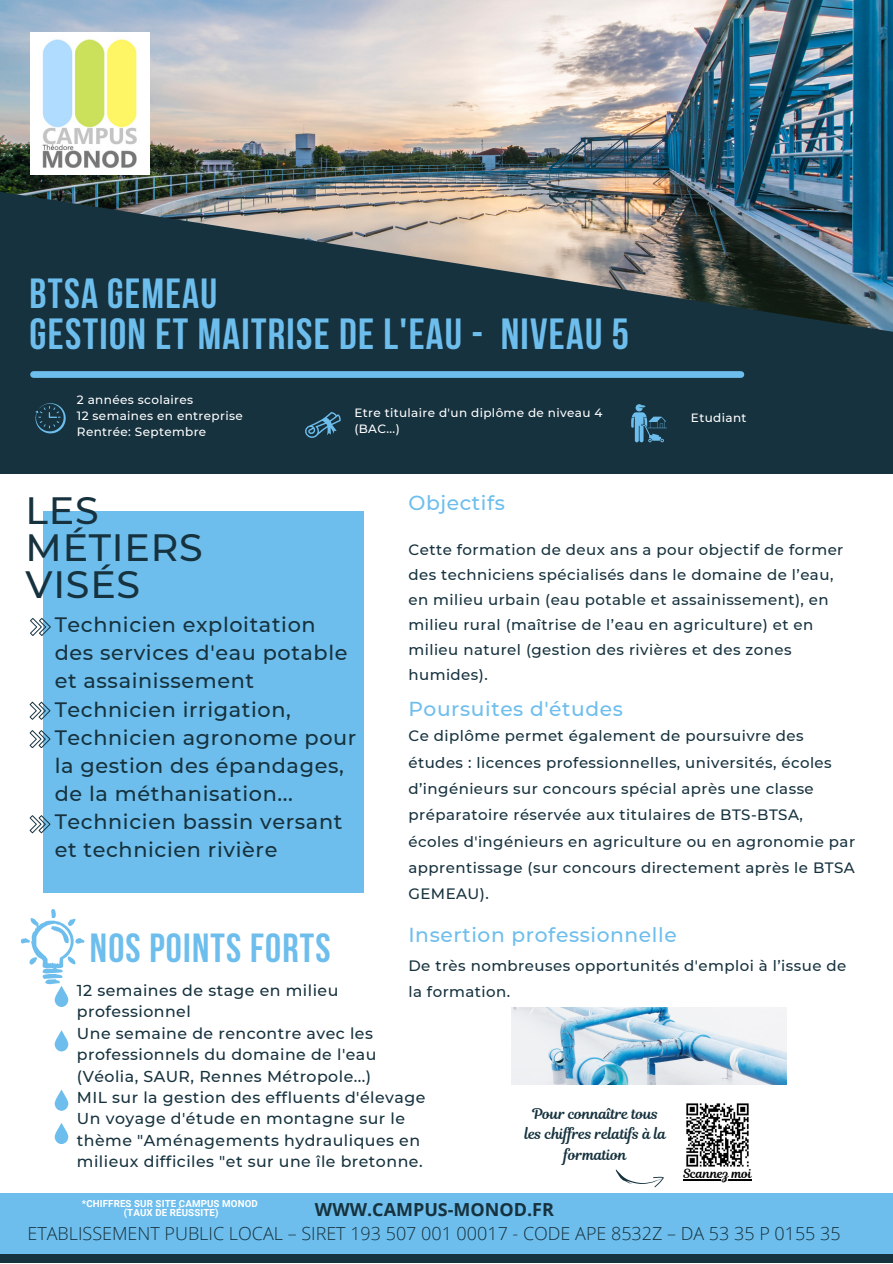
<style>
.page{position:relative;width:893px;height:1264px;background:#fff}
.page>*{position:absolute;margin:0;border:0;box-sizing:border-box;transform-origin:0 0}
.t1{font:700 43.5px "Bebas Neue";letter-spacing:.03em;color:#6ebeed}
.t2{font:700 42px "Bebas Neue";letter-spacing:.03em;color:#6ebeed}
.t3{font:700 40.5px "Bebas Neue";letter-spacing:.03em;color:#6ebeed}
.t4{font:500 37.95px/37px "Montserrat";letter-spacing:.02em;color:#16323e}
.t5{font:500 20.85px/28px "Montserrat";letter-spacing:.03em;color:#16323e}
.t6{font:500 20.25px "Montserrat";letter-spacing:.03em;color:#6ebeed}
.t7{font:500 20.1px "Montserrat";letter-spacing:.03em;color:#6ebeed}
.t8{font:300 18px "Open Sans";color:#16323e}
.t9{font:700 18px "Open Sans";color:#16323e}
.t10{font:500 15.75px/21.3px "Montserrat";letter-spacing:.03em;color:#16323e}
.t11{font:500 15px/26.4px "Montserrat";letter-spacing:.03em;color:#16323e}
.t12{font:14.55px/20.2px "Magnolia Script";color:#16323e;text-align:center}
.t13{font:12.45px "Magnolia Script";color:#000}
.t14{font:500 12px "Montserrat";letter-spacing:.03em;color:#fff}
.t15{font:700 9.75px "Roboto";letter-spacing:.01em;color:#fff}
</style>
<div class="page">
<img style="left:0;top:0;width:892px;height:158px">
<img style="left:0;top:158px;width:892px;height:1104px">
<div style="left:0;top:474px;width:892px;height:743px;background:#fff"></div>
<div style="left:43px;top:511px;width:321px;height:381px;background:#6ebeed"></div>
<img style="left:30px;top:32px;width:119px;height:143px">
<div style="left:0;top:1193px;width:892px;height:60px;background:#6ebeed"></div>
<svg style="left:35px;top:403px;width:30px;height:30px"></svg>
<svg style="left:305px;top:412px;width:36px;height:26px"></svg>
<svg style="left:631px;top:404px;width:36px;height:38px"></svg>
<svg style="left:30px;top:618px;width:21px;height:17px"></svg>
<svg style="left:30px;top:815px;width:20px;height:18px"></svg>
<svg style="left:30px;top:701px;width:20px;height:18px"></svg>
<div style="left:34px;top:371px;width:706px;height:7px;background:#6ebeed"></div>
<svg style="left:30px;top:730px;width:20px;height:18px"></svg>
<svg style="left:21px;top:909px;width:63px;height:98px"></svg>
<svg style="left:55px;top:1030px;width:13px;height:21px"></svg>
<svg style="left:55px;top:1089px;width:13px;height:21px"></svg>
<svg style="left:55px;top:1123px;width:13px;height:21px"></svg>
<img style="left:511px;top:1007px;width:275px;height:77px">
<svg style="left:615px;top:1169px;width:49px;height:19px"></svg>
<img style="left:686px;top:1103px;width:63px;height:64px">
<hr style="left:683px;top:1178px;width:68px;height:1px;background:#000">
<p class="t2" style="left:30px;top:276px;width:189px">BTSA GEMEAU</p>
<p class="t1" style="left:30px;top:316px;width:601px">GESTION ET MAITRISE DE L'EAU - NIVEAU 5</p>
<p class="t14" style="left:77px;top:392px;width:118px">2 années scolaires</p>
<p class="t14" style="left:77px;top:408px;width:167px">12 semaines en entreprise</p>
<p class="t14" style="left:77px;top:424px;width:131px">Rentrée: Septembre</p>
<p class="t14" style="left:354px;top:405px;width:250px">Etre titulaire d'un diplôme de niveau 4</p>
<p class="t14" style="left:354px;top:421px;width:47px">(BAC...)</p>
<p class="t14" style="left:691px;top:410px;width:57px">Etudiant</p>
<p class="t6" style="left:408px;top:490px;width:98px">Objectifs</p>
<p class="t11" style="left:408px;top:537px;width:436px;line-height:24.9px">Cette formation de deux ans a pour objectif de former des techniciens spécialisés dans le domaine de l’eau, en milieu urbain (eau potable et assainissement), en milieu rural (maîtrise de l’eau en agriculture) et en milieu naturel (gestion des rivières et des zones humides).</p>
<p class="t7" style="left:408px;top:697px;width:216px">Poursuites d'études</p>
<p class="t11" style="left:408px;top:722px;width:448px">Ce diplôme permet également de poursuivre des études : licences professionnelles, universités, écoles d’ingénieurs sur concours spécial après une classe préparatoire réservée aux titulaires de BTS-BTSA, écoles d'ingénieurs en agriculture ou en agronomie par apprentissage (sur concours directement après le BTSA GEMEAU).</p>
<p class="t6" style="left:408px;top:922px;width:270px">Insertion professionnelle</p>
<p class="t11" style="left:408px;top:952px;width:439px">De très nombreuses opportunités d'emploi à l’issue de la formation.</p>
<p class="t4" style="left:26px;top:492px;width:178px">LES<br>MÉTIERS<br>VISÉS</p>
<p class="t5" style="left:55px;top:610px;width:294px">Technicien exploitation des services d'eau potable et assainissement</p>
<p class="t5" style="left:55px;top:695px;width:303px">Technicien irrigation,<br>Technicien agronome pour la gestion des épandages, de la méthanisation...</p>
<p class="t5" style="left:55px;top:807px;width:289px">Technicien bassin versant et technicien rivière</p>
<p class="t3" style="left:90px;top:931px;width:242px">NOS POINTS FORTS</p>
<p class="t10" style="left:77px;top:979px;width:263px">12 semaines de stage en milieu</p>
<p class="t10" style="left:77px;top:1001px;width:115px">professionnel</p>
<p class="t10" style="left:77px;top:1022px;width:301px">Une semaine de rencontre avec les professionnels du domaine de l'eau</p>
<p class="t10" style="left:77px;top:1065px;width:296px">(Véolia, SAUR, Rennes Métropole...)</p>
<p class="t10" style="left:77px;top:1086px;width:350px">MIL sur la gestion des effluents d'élevage</p>
<p class="t10" style="left:77px;top:1107px;width:329px">Un voyage d'étude en montagne sur le</p>
<p class="t10" style="left:77px;top:1129px;width:347px">thème "Aménagements hydrauliques en milieux difficiles "et sur une île bretonne.</p>
<p class="t12" style="left:524px;top:1103px;width:143px">Pour connaître tous les chif res relatifs à la formation</p>
<p class="t13" style="left:683px;top:1164px;width:70px">Scannez moi</p>
<p class="t15" style="left:82px;top:1197px;width:177px">*CHIFFRES SUR SITE CAMPUS MONOD</p>
<p class="t15" style="left:124px;top:1206px;width:96px">(TAUX DE RÉUSSITE)</p>
<p class="t9" style="left:315px;top:1196px;width:240px">WWW.CAMPUS-MONOD.FR</p>
<p class="t8" style="left:27px;top:1220px;width:814px">ETABLISSEMENT PUBLIC LOCAL – SIRET 193 507 001 00017 - CODE APE 8532Z – DA 53 35 P 0155 35</p>
</div>
